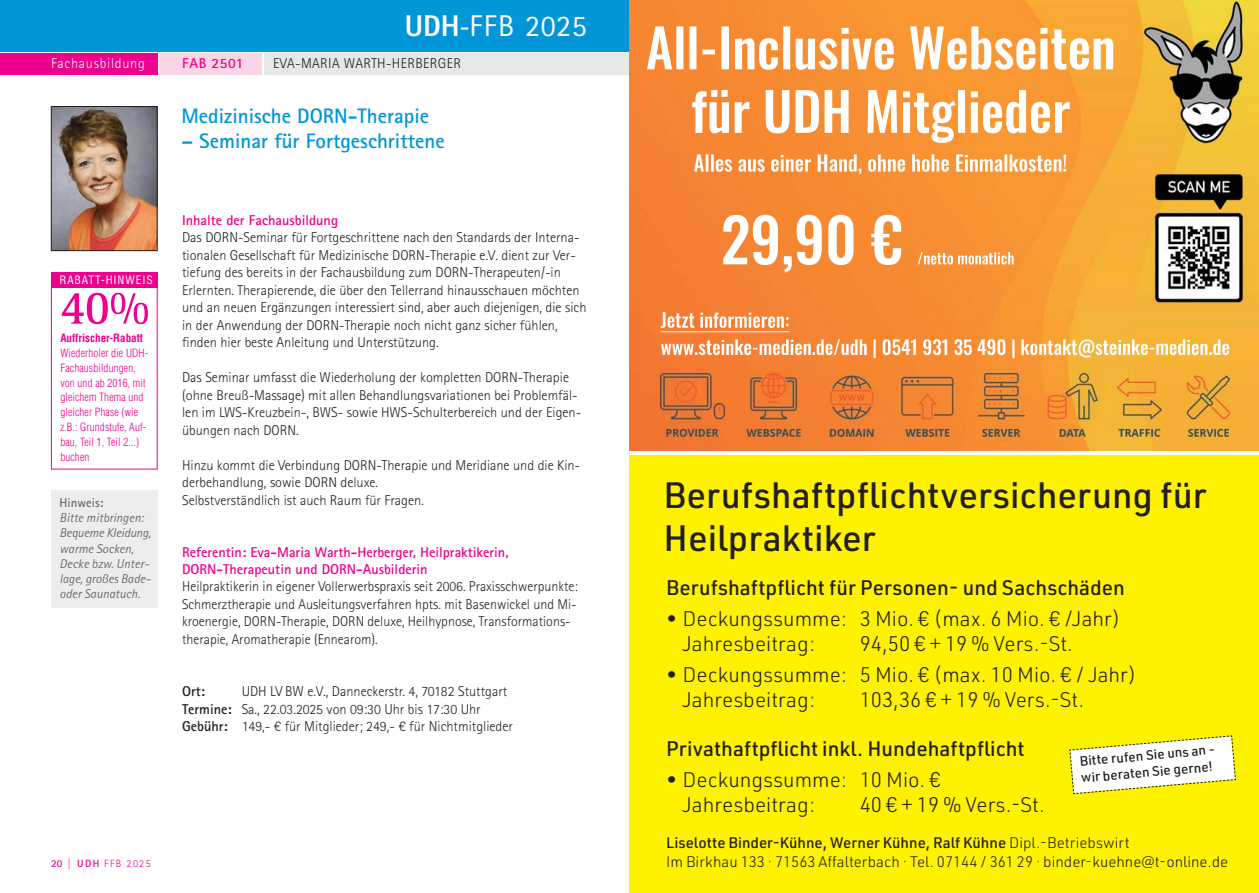
<style>
.page{position:relative;width:1259px;height:893px;background:#fff}
.page>*{position:absolute;margin:0;border:0;box-sizing:border-box;transform-origin:0 0}
.t1{font:500 36px/43.2px "URWDIN";color:#231f20}
.t2{font:30px "Agfa Rotis Sans Serif";letter-spacing:.025em;color:#fff;scale:.8 1}
.t3{font:700 21px "Agfa Rotis Sans Serif";color:#0096d7}
.t4{font:300 20.7px/24.9px "URWDIN";color:#231f20}
.t5{font:500 20.7px "URWDIN";color:#231f20}
.t6{font:300 15px/19.5px "URWDIN";color:#231f20}
.t7{font:300 14.25px/17.5px "Agfa Rotis Sans Serif";color:#231f20}
.t8{font:700 14.25px/17.1px "Agfa Rotis Sans Serif";color:#ec008c}
.t9{font:300 14.25px "Agfa Rotis Sans Serif";letter-spacing:.025em;color:#231f20}
.t10{font:300 14.25px "Agfa Rotis Sans Serif";letter-spacing:.05em;color:#fff}
.t11{font:700 14.25px "Agfa Rotis Sans Serif";color:#231f20}
.t12{font:500 13.35px/16.6px "URWDIN";color:#231f20}
.t13{font:italic 12.75px/15.3px "Agfa Rotis Sans Serif";color:#6d6e70}
.t14{font:700 12.75px "Agfa Rotis Sans Serif";color:#6d6e70}
.t15{font:condensed 11.4px "Helvetica LT";letter-spacing:.08em;color:#fff}
.t16{font:300 condensed 11.1px/14.9px "Helvetica LT";letter-spacing:.01em;color:#ec008c}
.t17{font:700 condensed 11.1px "Helvetica LT";color:#ec008c}
.t18{font:300 10.5px "Agfa Rotis Sans Serif";letter-spacing:.15em;color:#ec008c}
.s1{font-weight:800}
.s2{font-weight:700}
.s3{font-weight:500}
</style>
<div class="page">
<div style="left:0;top:53px;width:157px;height:21px;background:#ec008c"></div>
<div style="left:0;top:0;width:629px;height:51px;background:#0096d7"></div>
<div style="left:159px;top:53px;width:102px;height:21px;background:#fad5e5"></div>
<div style="left:264px;top:53px;width:365px;height:21px;background:#e6e7e8"></div>
<img style="left:53px;top:108px;width:102px;height:141px">
<div style="left:51px;top:106px;width:106px;height:145px;border:1px solid #231f20"></div>
<div style="left:51px;top:491px;width:106px;height:117px;background:#ededee"></div>
<div style="left:51px;top:282px;width:107px;height:187px;border:1px solid #ec008c"></div>
<div style="left:51px;top:272px;width:106px;height:15px;background:#ec008c"></div>
<svg style="left:62px;top:293px;width:86px;height:31px"></svg>
<div style="left:629px;top:455px;width:630px;height:438px;background:#fff200"></div>
<img style="left:629px;top:0;width:630px;height:451px">
<img style="left:660px;top:312px;width:129px;height:20px">
<img style="left:661px;top:339px;width:147px;height:16px">
<img style="left:923px;top:339px;width:138px;height:19px">
<img style="left:1200px;top:339px;width:29px;height:16px">
<img style="left:723px;top:215px;width:251px;height:58px">
<img style="left:694px;top:154px;width:153px;height:18px">
<img style="left:647px;top:26px;width:419px;height:44px">
<svg style="left:1069px;top:735px;width:167px;height:59px"></svg>
<h2 class="t2" style="left:405px;top:16px;width:229px"><span class="s1">UDH</span>-FFB 2025</h2>
<p class="t10" style="left:51px;top:59px;width:95px">Fachausbildung</p>
<p class="t8" style="left:182px;top:57px;width:63px">FAB 2501</p>
<p class="t9" style="left:273px;top:59px;width:189px">EVA-MARIA WARTH-HERBERGER</p>
<p class="t15" style="left:60px;top:275px;width:95px">RABATT-HINWEIS</p>
<p class="t17" style="left:60px;top:334px;width:84px">Auffrischer-Rabatt</p>
<p class="t16" style="left:60px;top:346px;width:90px">Wiederholer die UDH-<br>Fachausbildungen, von und ab 2016, mit gleichem Thema und gleicher Phase (wie z.B.: Grundstufe, Auf&shy;bau, Teil 1, Teil 2...) buchen</p>
<p class="t14" style="left:60px;top:498px;width:46px">Hinweis:</p>
<p class="t13" style="left:60px;top:511px;width:93px">Bitte mitbringen:<br>Bequeme Kleidung, warme Socken,<br>Decke bzw. Unter&shy;lage, großes Bade&shy;oder Saunatuch.</p>
<h3 class="t3" style="left:181px;top:108px;width:249px">Medizinische DORN-Therapie</h3>
<h3 class="t3" style="left:181px;top:133px;width:265px">– Seminar für Fortgeschrittene</h3>
<p class="t8" style="left:182px;top:213px;width:157px">Inhalte der Fachausbildung</p>
<p class="t7" style="left:182px;top:230px;width:406px">Das DORN-Seminar für Fortgeschrittene nach den Standards der Interna&shy;tionalen Gesellschaft für Medizinische DORN-Therapie e.V. dient zur Ver&shy;tiefung des bereits in der Fachausbildung zum DORN-Therapeuten/-in Erlernten. Therapierende, die über den Tellerrand hinausschauen möchten und an neuen Ergänzungen interessiert sind, aber auch diejenigen, die sich in der Anwendung der DORN-Therapie noch nicht ganz sicher fühlen, finden hier beste Anleitung und Unterstützung.</p>
<p class="t7" style="left:182px;top:370px;width:400px">Das Seminar umfasst die Wiederholung der kompletten DORN-Therapie (ohne Breuß-Massage) mit allen Behandlungsvariationen bei Problemfäl&shy;len im LWS-Kreuzbein-, BWS- sowie HWS-Schulterbereich und der Eigen&shy;übungen nach DORN.</p>
<p class="t7" style="left:182px;top:457px;width:399px">Hinzu kommt die Verbindung DORN-Therapie und Meridiane und die Kin&shy;derbehandlung, sowie DORN deluxe.<br>Selbstverständlich ist auch Raum für Fragen.</p>
<p class="t8" style="left:182px;top:545px;width:328px">Referentin: Eva-Maria Warth-Herberger, Heilpraktikerin,<br>DORN-Therapeutin und DORN-Ausbilderin</p>
<p class="t7" style="left:182px;top:579px;width:397px">Heilpraktikerin in eigener Vollerwerbspraxis seit 2006. Praxisschwerpunkte:<br>Schmerztherapie und Ausleitungsverfahren hpts. mit Basenwickel und Mi&shy;kroenergie, DORN-Therapie, DORN deluxe, Heilhypnose, Transformations&shy;therapie, Aromatherapie (Ennearom).</p>
<p class="t11" style="left:182px;top:687px;width:24px">Ort:</p>
<p class="t7" style="left:182px;top:684px;width:332px;text-indent:60px">UDH LV BW e.V., Danneckerstr. 4, 70182 Stuttgart<br><span class="s2">Termine:</span> Sa., 22.03.2025 von 09:30 Uhr bis 17:30 Uhr<br><span class="s2">Gebühr:</span> 149,- € für Mitglieder; 249,- € für Nichtmitglieder</p>
<p class="t18" style="left:51px;top:860px;width:101px"><span class="s2">20</span> | <span class="s2">UDH</span> FFB 2025</p>
<h1 class="t1" style="left:663px;top:478px;width:544px">Berufshaftpflichtversicherung für<br>Heilpraktiker</h1>
<h3 class="t5" style="left:666px;top:580px;width:460px">Berufshaftpflicht für Personen- und Sachschäden</h3>
<h3 class="t4" style="left:682px;top:609px;width:440px;text-indent:-16px">• Deckungssumme: 3 Mio. € (max. 6 Mio. € /Jahr)<br>Jahresbeitrag:</h3>
<h3 class="t4" style="left:859px;top:633px;width:215px">94,50 € + 19 % Vers.-St.</h3>
<h3 class="t4" style="left:682px;top:664px;width:456px;text-indent:-16px">• Deckungssumme: 5 Mio. € (max. 10 Mio. € / Jahr)<br>Jahresbeitrag:</h3>
<h3 class="t4" style="left:859px;top:689px;width:226px">103,36 € + 19 % Vers.-St.</h3>
<h3 class="t5" style="left:666px;top:741px;width:360px">Privathaftpflicht inkl. Hundehaftpflicht</h3>
<h3 class="t4" style="left:682px;top:770px;width:260px;text-indent:-16px">• Deckungssumme: 10 Mio. €<br>Jahresbeitrag:</h3>
<p class="t12" style="left:1079px;top:754px;width:137px;rotate:-5deg">Bitte rufen Sie uns an - wir beraten Sie gerne!</p>
<h3 class="t4" style="left:859px;top:795px;width:187px">40 € + 19 % Vers.-St.</h3>
<p class="t6" style="left:666px;top:834px;width:563px"><span class="s3">Liselotte Binder-Kühne, Werner Kühne, Ralf Kühne</span> Dipl.-Betriebswirt<br>Im Birkhau 133 · 71563 Affalterbach · Tel. 07144 / 361 29 · binder-kuehne@t-online.de</p>
</div>
